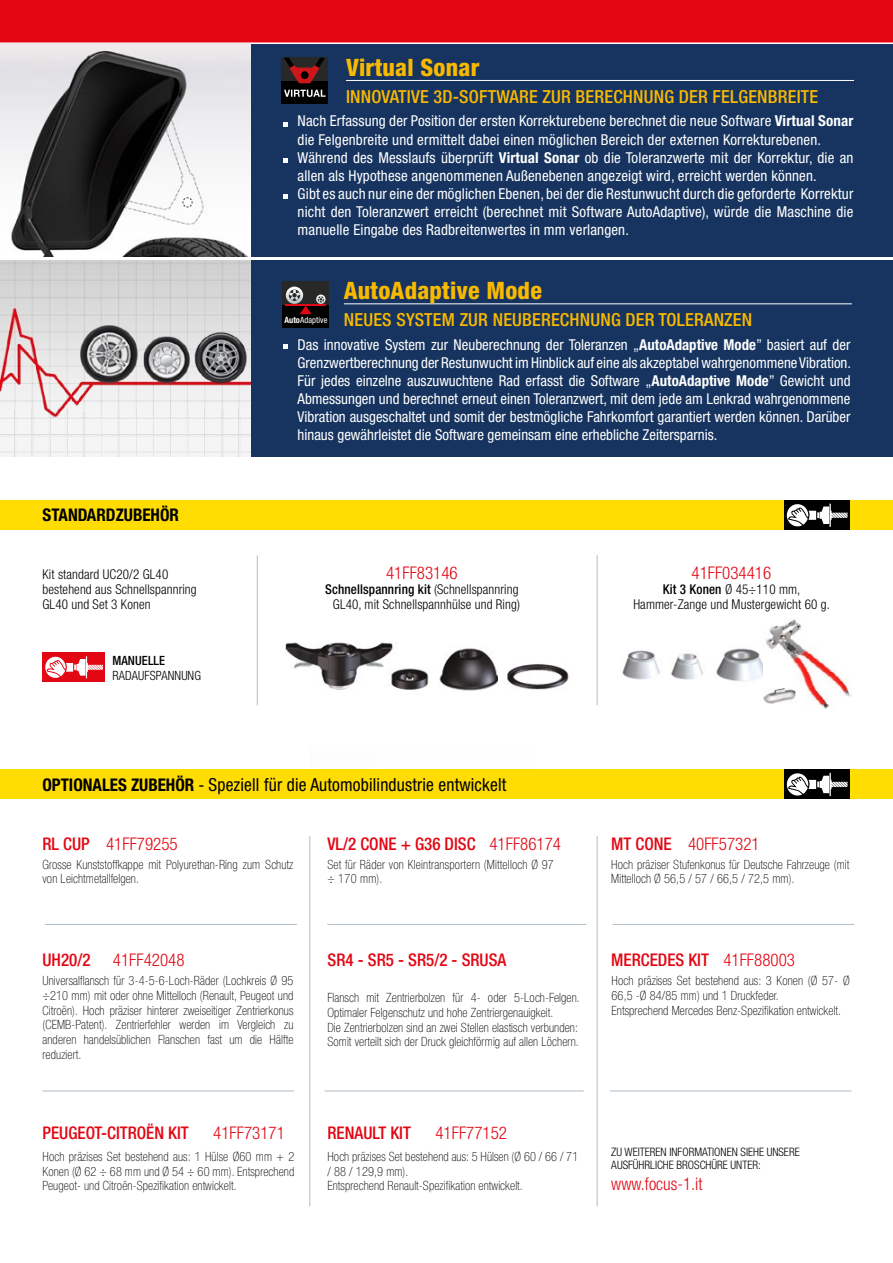
<style>
.page{position:relative;width:893px;height:1263px;background:#fff}
.page>*{position:absolute;margin:0;border:0;box-sizing:border-box;transform-origin:0 0}
.t1{font:800 condensed 24px "Helvetica Neue LT Std";letter-spacing:.01em;color:#f9b900}
.t2{font:500 condensed 18px "Helvetica Neue LT Std";letter-spacing:.01em;color:#f9b900}
.t3{font:condensed 18px "Helvetica Neue LT Std";letter-spacing:.01em;color:#000}
.t4{font:500 condensed 17.4px "Helvetica Neue LT Std";color:#e30613}
.t5{font:300 condensed 17.4px "Helvetica Neue LT Std";color:#e30613}
.t6{font:700 condensed 17.4px "Helvetica Neue LT Std";color:#000}
.t7{font:condensed 15px/18px "Helvetica Neue LT Std";letter-spacing:.01em;color:#fff;text-align:justify}
.t8{font:300 condensed 13.5px/15px "Helvetica Neue LT Std";letter-spacing:.01em;color:#000;text-align:center}
.t9{font:100 condensed 12.75px/14.7px "Helvetica Neue LT Std";letter-spacing:.01em;color:#000}
.t10{font:300 condensed 12.75px "Helvetica Neue LT Std";letter-spacing:.01em;color:#000}
.t11{font:500 condensed 12.75px "Helvetica Neue LT Std";letter-spacing:.01em;color:#000}
.t12{font:300 condensed 11.7px/13.5px "Helvetica Neue LT Std";color:#000}
.t13{font:condensed 8.7px "Helvetica Neue LT Std";letter-spacing:.01em;color:#fff}
.s1{font-weight:700}
.s2{font-weight:500}
.s3{font-weight:700;font-size:17.4px}
.s4{font-size:17.4px}
.s5{font-weight:300}
</style>
<div class="page">
<div style="left:0;top:769px;width:893px;height:30px;background:#fd0"></div>
<div style="left:0;top:500px;width:893px;height:30px;background:#fd0"></div>
<hr style="left:309px;top:836px;width:1px;height:370px;background:#aebcc5">
<hr style="left:597px;top:836px;width:1px;height:370px;background:#aebcc5">
<hr style="left:45px;top:924px;width:252px;height:1px;background:#aebcc5">
<hr style="left:327px;top:924px;width:259px;height:1px;background:#aebcc5">
<hr style="left:613px;top:924px;width:241px;height:1px;background:#aebcc5">
<hr style="left:43px;top:1090px;width:251px;height:1px;background:#aebcc5">
<hr style="left:325px;top:1090px;width:259px;height:1px;background:#aebcc5">
<hr style="left:610px;top:1090px;width:241px;height:1px;background:#aebcc5">
<div style="left:784px;top:769px;width:65px;height:30px;background:#000"></div>
<svg style="left:786px;top:772px;width:61px;height:24px"></svg>
<div style="left:784px;top:500px;width:65px;height:30px;background:#000"></div>
<svg style="left:786px;top:503px;width:61px;height:24px"></svg>
<div style="left:0;top:0;width:893px;height:44px;background:#e30613"></div>
<div style="left:0;top:44px;width:893px;height:213px;background:#16345f"></div>
<div style="left:1px;top:260px;width:892px;height:196px;background:#16345f"></div>
<img style="left:0;top:260px;width:250px;height:196px">
<div style="left:283px;top:304px;width:46px;height:23px;background:#000"></div>
<div style="left:283px;top:281px;width:46px;height:23px;background:#282827"></div>
<svg style="left:286px;top:287px;width:40px;height:27px"></svg>
<img style="left:0;top:44px;width:250px;height:213px">
<svg style="left:182px;top:197px;width:11px;height:11px"></svg>
<div style="left:281px;top:81px;width:47px;height:23px;background:#000"></div>
<div style="left:281px;top:58px;width:47px;height:23px;background:#282827"></div>
<svg style="left:284px;top:90px;width:42px;height:7px"></svg>
<svg style="left:284px;top:58px;width:41px;height:25px"></svg>
<div style="left:301px;top:71px;width:8px;height:8px;background:#000;border-radius:50%"></div>
<img style="left:285px;top:642px;width:108px;height:48px">
<img style="left:382px;top:667px;width:47px;height:23px">
<img style="left:439px;top:648px;width:58px;height:43px">
<img style="left:507px;top:663px;width:62px;height:27px">
<div style="left:43px;top:652px;width:62px;height:30px;background:#e30613"></div>
<svg style="left:45px;top:656px;width:58px;height:23px"></svg>
<hr style="left:257px;top:555px;width:1px;height:150px;background:#aebcc5">
<hr style="left:597px;top:555px;width:1px;height:150px;background:#aebcc5">
<img style="left:622px;top:648px;width:141px;height:33px">
<img style="left:766px;top:619px;width:86px;height:89px">
<img style="left:763px;top:688px;width:33px;height:15px">
<svg style="left:283px;top:344px;width:5px;height:5px"></svg>
<hr style="left:344px;top:304px;width:508px;height:1px;background:#fff">
<svg style="left:283px;top:122px;width:5px;height:4px"></svg>
<svg style="left:283px;top:158px;width:5px;height:4px"></svg>
<svg style="left:283px;top:194px;width:5px;height:4px"></svg>
<hr style="left:346px;top:80px;width:508px;height:1px;background:#fff">
<h1 class="t1" style="left:346px;top:53px;width:135px">Virtual Sonar</h1>
<p class="t2" style="left:346px;top:86px;width:474px">INNOVATIVE 3D-SOFTWARE ZUR BERECHNUNG DER FELGENBREITE</p>
<p class="t7" style="left:298px;top:112px;width:557px;text-align:left">Nach Erfassung der Position der ersten Korrekturebene berechnet die neue Software <span class="s1">Virtual Sonar </span>die Felgenbreite und ermittelt dabei einen möglichen Bereich der externen Korrekturebenen.<br>Während des Messlaufs überprüft <span class="s1">Virtual Sonar</span> ob die Toleranzwerte mit der Korrektur, die an allen als Hypothese angenommenen Außenebenen angezeigt wird, erreicht werden können.<br>Gibt es auch nur eine der möglichen Ebenen, bei der die Restunwucht durch die geforderte Korrektur nicht den Toleranzwert erreicht (berechnet mit Software AutoAdaptive), würde die Maschine die manuelle Eingabe des Radbreitenwertes in mm verlangen.</p>
<p class="t13" style="left:284px;top:315px;width:45px"><span class="s1">Auto</span>Adaptive</p>
<h1 class="t1" style="left:344px;top:276px;width:199px">AutoAdaptive Mode</h1>
<p class="t2" style="left:344px;top:309px;width:410px">NEUES SYSTEM ZUR NEUBERECHNUNG DER TOLERANZEN</p>
<p class="t6" style="left:43px;top:504px;width:138px">STANDARDZUBEHÖR</p>
<p class="t7" style="left:298px;top:336px;width:555px">Das innovative System zur Neuberechnung der Toleranzen „<span class="s1">AutoAdaptive Mode</span>” basiert auf der Grenzwertberechnung der Restunwucht im Hinblick auf eine als akzeptabel wahrgenommene Vibration.<br>Für jedes einzelne auszuwuchtene Rad erfasst die Software „<span class="s1">AutoAdaptive Mode</span>” Gewicht und Abmessungen und berechnet erneut einen Toleranzwert, mit dem jede am Lenkrad wahrgenommene Vibration ausgeschaltet und somit der bestmögliche Fahrkomfort garantiert werden können. Darüber hinaus gewährleistet die Software gemeinsam eine erhebliche Zeitersparnis.</p>
<p class="t5" style="left:386px;top:562px;width:73px">41FF83146</p>
<p class="t8" style="left:325px;top:581px;width:196px"><span class="s2">Schnellspannring kit</span> (Schnellspannring<br>GL40, mit Schnellspannhülse und Ring)</p>
<p class="t8" style="left:42px;top:566px;width:156px;text-align:left">Kit standard UC20/2 GL40 bestehend aus Schnellspannring<br>GL40 und Set 3 Konen</p>
<p class="t5" style="left:691px;top:563px;width:81px">41FF034416</p>
<p class="t8" style="left:633px;top:582px;width:198px"><span class="s2">Kit 3 Konen</span> Ø 45÷110 mm,<br>Hammer-Zange und Mustergewicht 60 g.</p>
<p class="t11" style="left:112px;top:653px;width:54px">MANUELLE</p>
<p class="t10" style="left:112px;top:668px;width:90px">RADAUFSPANNUNG</p>
<p class="t3" style="left:43px;top:774px;width:465px"><span class="s3">OPTIONALES ZUBEHÖR</span> <span class="s4">-</span> Speziell für die Automobilindustrie entwickelt</p>
<p class="t5" style="left:43px;top:834px;width:137px"><span class="s2">RL CUP</span> 41FF79255</p>
<p class="t5" style="left:611px;top:834px;width:150px"><span class="s2">MT CONE</span> 40FF57321</p>
<p class="t4" style="left:327px;top:834px;width:235px">VL/2 CONE + G36 DISC <span class="s5">41FF86174</span></p>
<p class="t9" style="left:43px;top:857px;width:252px">Grosse Kunststoffkappe mit Polyurethan-Ring zum Schutz von Leichtmetallfelgen.</p>
<p class="t9" style="left:327px;top:857px;width:228px">Set für Räder von Kleintransportern (Mittelloch Ø 97 ÷ 170 mm).</p>
<p class="t4" style="left:43px;top:950px;width:50px">UH20/2</p>
<p class="t5" style="left:113px;top:950px;width:73px">41FF42048</p>
<p class="t4" style="left:328px;top:950px;width:180px">SR4 - SR5 - SR5/2 - SRUSA</p>
<p class="t9" style="left:43px;top:973px;width:252px;text-align:justify">Universalflansch für 3-4-5-6-Loch-Räder (Lochkreis Ø 95 ÷210 mm) mit oder ohne Mittelloch (Renault, Peugeot und Citroën). Hoch präziser hinterer zweiseitiger Zentrierkonus (CEMB-Patent). Zentrierfehler werden im Vergleich zu anderen handelsüblichen Flanschen fast um die Hälfte reduziert.</p>
<p class="t4" style="left:43px;top:1123px;width:148px">PEUGEOT-CITROËN KIT</p>
<p class="t5" style="left:213px;top:1123px;width:73px">41FF73171</p>
<p class="t9" style="left:43px;top:1149px;width:253px;text-align:justify">Hoch präzises Set bestehend aus: 1 Hülse Ø60 mm + 2<br>Konen (Ø 62 ÷ 68 mm und Ø 54 ÷ 60 mm). Entsprechend Peugeot- und Citroën-Spezifikation entwickelt.</p>
<p class="t9" style="left:327px;top:990px;width:254px">Flansch mit Zentrierbolzen für 4- oder 5-Loch-Felgen.<br>Optimaler Felgenschutz und hohe Zentriergenauigkeit.<br>Die Zentrierbolzen sind an zwei Stellen elastisch verbunden:<br>Somit verteilt sich der Druck gleichförmig auf allen Löchern.</p>
<p class="t4" style="left:327px;top:1123px;width:85px">RENAULT KIT</p>
<p class="t5" style="left:435px;top:1123px;width:73px">41FF77152</p>
<p class="t9" style="left:327px;top:1149px;width:252px">Hoch präzises Set bestehend aus: 5 Hülsen (Ø 60 / 66 / 71 / 88 / 129,9 mm).<br>Entsprechend Renault-Spezifikation entwickelt.</p>
<p class="t9" style="left:611px;top:857px;width:240px">Hoch präziser Stufenkonus für Deutsche Fahrzeuge (mit<br>Mittelloch Ø 56,5 / 57 / 66,5 / 72,5 mm).</p>
<p class="t4" style="left:611px;top:950px;width:185px">MERCEDES KIT <span class="s5">41FF88003</span></p>
<p class="t9" style="left:612px;top:973px;width:240px">Hoch präzises Set bestehend aus: 3 Konen (Ø 57- Ø<br>66,5 -Ø 84/85 mm) und 1 Druckfeder.<br>Entsprechend Mercedes Benz-Spezifikation entwickelt.</p>
<p class="t12" style="left:611px;top:1145px;width:190px">ZU WEITEREN INFORMATIONEN SIEHE UNSERE<br>AUSFÜHRLICHE BROSCHÜRE UNTER:</p>
<p class="t5" style="left:611px;top:1174px;width:93px">www.focus-1.it</p>
</div>
